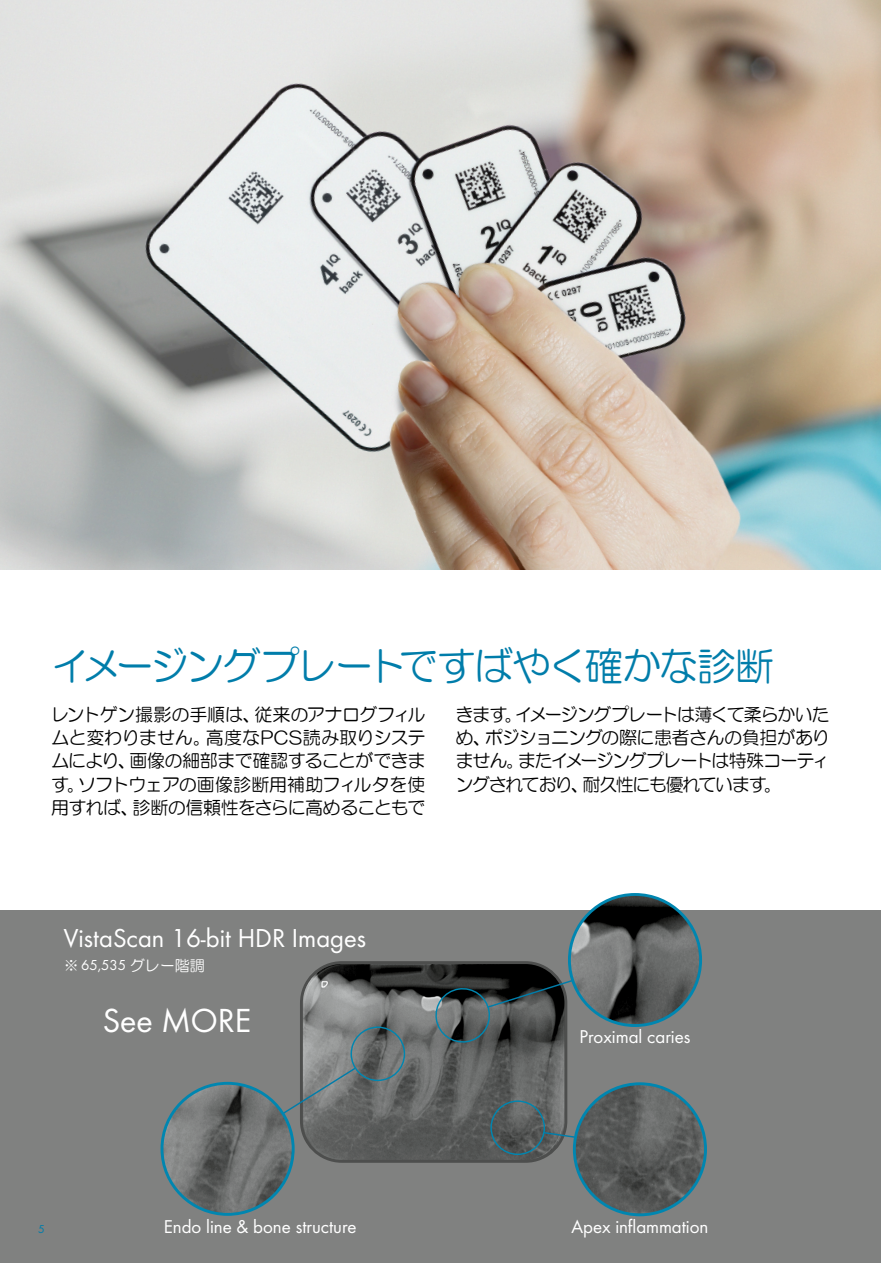
<style>
.page{position:relative;width:881px;height:1263px;background:#fff}
.page>*{position:absolute;margin:0;border:0;box-sizing:border-box;transform-origin:0 0}
.t1{font:39px "HG Maru Gothic MPRO";letter-spacing:-.06em;color:#007daa}
.t2{font:34.65px "Futura TOT Boo";color:#fff}
.t3{font:27px "Futura TOT Boo";color:#fff}
.t4{font:19.2px "Futura TOT Boo";color:#fff}
.t5{font:18px/23.4px "HG Maru Gothic MPRO";letter-spacing:-.06em;color:#000;text-align:justify}
.t6{font:15px "Futura TOT Boo";color:#fff}
.t7{font:12px "Futura TOT Boo";color:#007daa}
.s1{font-family:"Koz Min Pr 6 N"}
.s2{font-family:"HG Maru Gothic MPRO"}
</style>
<div class="page">
<div style="left:0;top:910px;width:880px;height:353px;background:#808180"></div>
<img style="left:0;top:0;width:880px;height:570px">
<img style="left:304px;top:965px;width:259px;height:194px">
<div style="left:300px;top:961px;width:267px;height:202px;border:3px solid #4d4e4d;border-radius:40px"></div>
<svg style="left:542px;top:1131px;width:35px;height:8px"></svg>
<img style="left:574px;top:1084px;width:131px;height:131px;border-radius:66px">
<div style="left:572px;top:1082px;width:134px;height:134px;border:3px solid #0086b0;border-radius:50%"></div>
<div style="left:490px;top:1100px;width:55px;height:55px;border:1px solid #0086b0;border-radius:50%"></div>
<img style="left:569px;top:894px;width:131px;height:131px;border-radius:66px">
<div style="left:567px;top:893px;width:134px;height:134px;border:3px solid #0086b0;border-radius:50%"></div>
<svg style="left:434px;top:979px;width:140px;height:65px"></svg>
<svg style="left:281px;top:1066px;width:76px;height:49px"></svg>
<img style="left:162px;top:1083px;width:131px;height:131px;border-radius:66px">
<div style="left:160px;top:1082px;width:134px;height:134px;border:3px solid #0086b0;border-radius:50%"></div>
<div style="left:350px;top:1026px;width:55px;height:55px;border:1px solid #0086b0;border-radius:50%"></div>
<h1 class="t1" style="left:51px;top:647px;width:724px">イメージングプレートですばやく確かな診断</h1>
<p class="t5" style="left:51px;top:702px;width:376px">レントゲン撮影の手順は、従来のアナログフィルムと変わりません。高度なPCS読み取りシステムにより、画像の細部まで確認することができます。ソフトウェアの画像診断用補助フィルタを使用すれば、診断の信頼性をさらに高めることもで</p>
<p class="t5" style="left:455px;top:702px;width:376px">きます。イメージングプレートは薄くて柔らかいため、ポジショニングの際に患者さんの負担がありません。またイメージングプレートは特殊コーティングされており、耐久性にも優れています。</p>
<h3 class="t3" style="left:64px;top:922px;width:304px">VistaScan 16-bit HDR Images</h3>
<p class="t6" style="left:64px;top:956px;width:142px"><span class="s1">※</span>65,535 <span class="s2">グレー階調</span></p>
<h2 class="t2" style="left:103px;top:1000px;width:150px">See MORE</h2>
<p class="t4" style="left:579px;top:1025px;width:112px">Proximal caries</p>
<p class="t7" style="left:38px;top:1222px;width:8px">5</p>
<p class="t4" style="left:164px;top:1215px;width:194px">Endo line &amp; bone structure</p>
<p class="t4" style="left:571px;top:1215px;width:138px">Apex inflammation</p>
</div>
